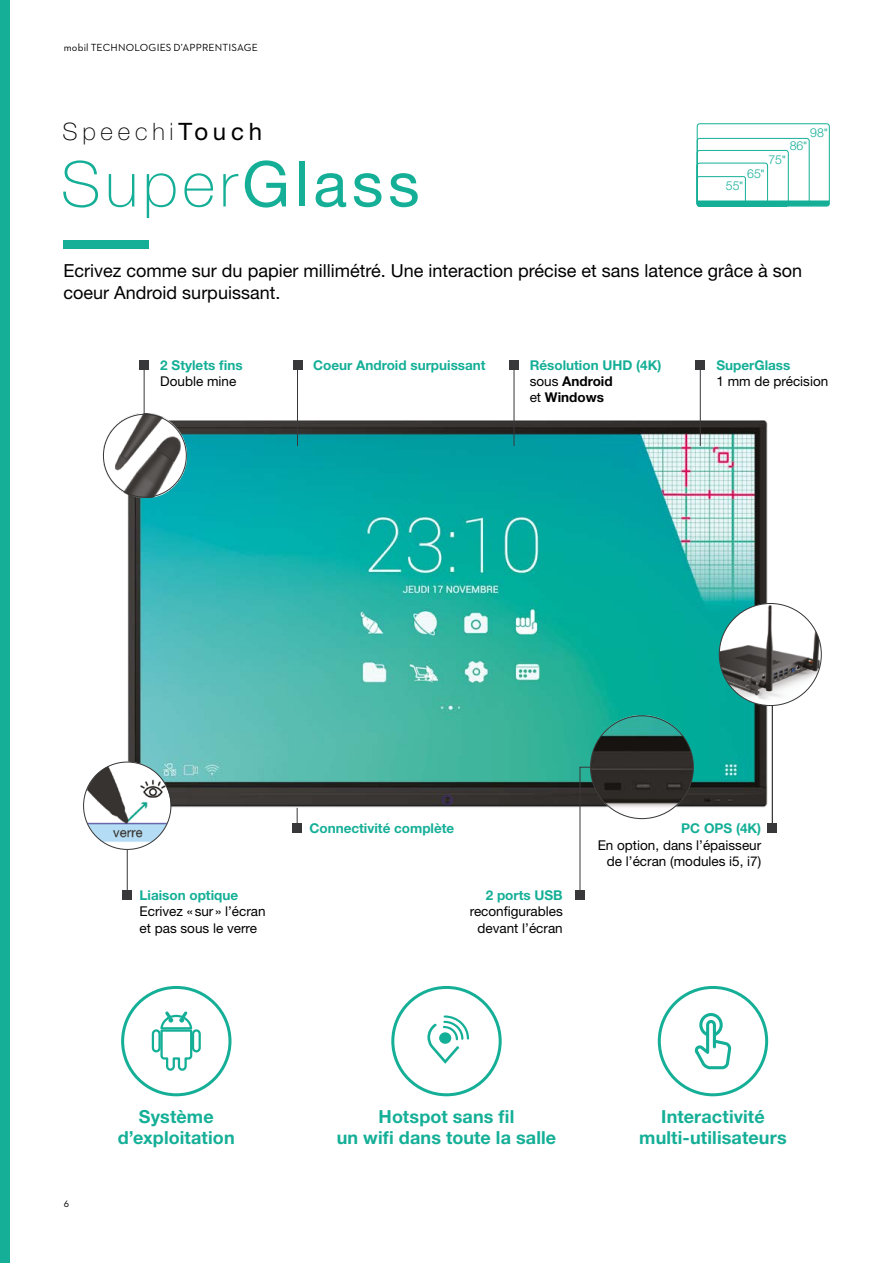
<style>
.page{position:relative;width:893px;height:1263px;background:#fff}
.page>*{position:absolute;margin:0;border:0;box-sizing:border-box;transform-origin:0 0}
.t1{font:100 63px "Helvetica Neue LT Std";letter-spacing:.075em;color:#15af97}
.t2{font:100 24px "Helvetica Neue LT Std";letter-spacing:.2em;color:#000}
.t3{font:18px/21.6px "Helvetica Neue LT Std";color:#000}
.t4{font:700 18px/21px "Helvetica Neue LT Std";letter-spacing:.005em;color:#15af97;text-align:center}
.t5{font:700 13.5px/16.2px "Helvetica Neue LT Std";color:#15af97}
.t6{font:13.5px/16.2px "Helvetica Neue LT Std";color:#000;text-align:right}
.t7{font:300 12.3px "Helvetica Neue LT Std";color:#15af97}
.t8{font:10.5px "Neutraface 2 Text";letter-spacing:.015em;color:#000}
.s1{font-weight:400}
.s2{font-family:"Neutraface 2 Text";font-weight:400}
.s3{font-weight:400;color:#000}
.s4{color:#000}
</style>
<div class="page">
<div style="left:0;top:0;width:9px;height:1263px;background:#15af97"></div>
<img style="left:9px;top:324px;width:813px;height:578px">
<div style="left:64px;top:240px;width:85px;height:8px;background:#15af97"></div>
<hr style="left:297px;top:365px;width:1px;height:81px;background:#38383a">
<hr style="left:144px;top:365px;width:1px;height:81px;background:#38383a">
<hr style="left:514px;top:365px;width:1px;height:81px;background:#38383a">
<hr style="left:700px;top:365px;width:1px;height:81px;background:#38383a">
<hr style="left:127px;top:794px;width:1px;height:100px;background:#38383a">
<svg style="left:297px;top:808px;width:1px;height:15px"></svg>
<hr style="left:580px;top:808px;width:1px;height:86px;background:#38383a">
<div style="left:293px;top:360px;width:9px;height:9px;background:#38383a"></div>
<div style="left:139px;top:360px;width:10px;height:9px;background:#38383a"></div>
<div style="left:509px;top:360px;width:10px;height:9px;background:#38383a"></div>
<div style="left:696px;top:360px;width:9px;height:9px;background:#38383a"></div>
<div style="left:768px;top:823px;width:9px;height:9px;background:#38383a"></div>
<div style="left:123px;top:890px;width:9px;height:9px;background:#38383a"></div>
<div style="left:293px;top:823px;width:9px;height:9px;background:#38383a"></div>
<div style="left:575px;top:890px;width:10px;height:9px;background:#38383a"></div>
<div style="left:391px;top:986px;width:111px;height:110px;border:3px solid #15af97;border-radius:50%"></div>
<div style="left:658px;top:986px;width:110px;height:110px;border:3px solid #15af97;border-radius:50%"></div>
<svg style="left:579px;top:766px;width:12px;height:43px"></svg>
<svg style="left:427px;top:1015px;width:42px;height:49px"></svg>
<svg style="left:694px;top:1013px;width:38px;height:57px"></svg>
<div style="left:121px;top:986px;width:110px;height:110px;border:3px solid #15af97;border-radius:50%"></div>
<svg style="left:151px;top:1011px;width:50px;height:60px"></svg>
<svg style="left:696px;top:123px;width:134px;height:84px"></svg>
<div style="left:697px;top:176px;width:49px;height:30px;border:1px solid #15af97;border-radius:2px"></div>
<hr style="left:772px;top:706px;width:1px;height:122px;background:#38383a">
<img style="left:719px;top:603px;width:102px;height:102px;border-radius:51px">
<img style="left:84px;top:762px;width:86px;height:88px">
<img style="left:591px;top:715px;width:102px;height:104px">
<img style="left:103px;top:414px;width:83px;height:83px">
<p class="t8" style="left:64px;top:41px;width:196px">mobil TECHNOLOGIES D’APPRENTISAGE</p>
<h2 class="t2" style="left:63px;top:118px;width:201px">Speechi<span class="s1">Touch</span></h2>
<h1 class="t1" style="left:61px;top:148px;width:360px">Super<span class="s1">Glass</span></h1>
<p class="t7" style="left:810px;top:125px;width:19px">98<span class="s2">"</span></p>
<p class="t7" style="left:790px;top:138px;width:19px">86<span class="s2">"</span></p>
<p class="t7" style="left:768px;top:152px;width:19px">75<span class="s2">"</span></p>
<p class="t7" style="left:747px;top:166px;width:19px">65<span class="s2">"</span></p>
<p class="t7" style="left:726px;top:178px;width:19px">55<span class="s2">"</span></p>
<h3 class="t3" style="left:64px;top:260px;width:740px">Ecrivez comme sur du papier millimétré. Une interaction précise et sans latence grâce à son coeur Android surpuissant.</h3>
<p class="t5" style="left:160px;top:356px;width:84px">2 Stylets fins</p>
<p class="t5" style="left:313px;top:356px;width:174px">Coeur Android surpuissant</p>
<p class="t6" style="left:160px;top:373px;width:78px">Double mine</p>
<p class="t5" style="left:530px;top:356px;width:133px">Résolution UHD (4K) <span class="s3">sous</span> <span class="s4">Android<br></span><span class="s3">et</span> <span class="s4">Windows</span></p>
<p class="t5" style="left:716px;top:356px;width:75px">SuperGlass</p>
<p class="t6" style="left:716px;top:373px;width:113px">1 mm de précision</p>
<p class="t5" style="left:309px;top:820px;width:146px">Connectivité complète</p>
<p class="t5" style="left:681px;top:820px;width:82px">PC OPS (4K)</p>
<p class="t6" style="left:598px;top:836px;width:165px">En option, dans l’épaisseur de l’écran (modules i5, i7)</p>
<p class="t5" style="left:139px;top:887px;width:100px">Liaison optique</p>
<p class="t6" style="left:139px;top:903px;width:128px;text-align:left">Ecrivez «sur » l’écran et pas sous le verre</p>
<p class="t8" style="left:64px;top:1197px;width:7px">6</p>
<h3 class="t4" style="left:118px;top:1105px;width:118px">Système d’exploitation</h3>
<p class="t5" style="left:486px;top:887px;width:79px">2 ports USB</p>
<p class="t6" style="left:470px;top:903px;width:95px;text-align:center">reconfigurables devant l’écran</p>
<h3 class="t4" style="left:337px;top:1105px;width:221px">Hotspot sans fil<br>un wifi dans toute la salle</h3>
<h3 class="t4" style="left:639px;top:1105px;width:149px">Interactivité multi-utilisateurs</h3>
</div>
